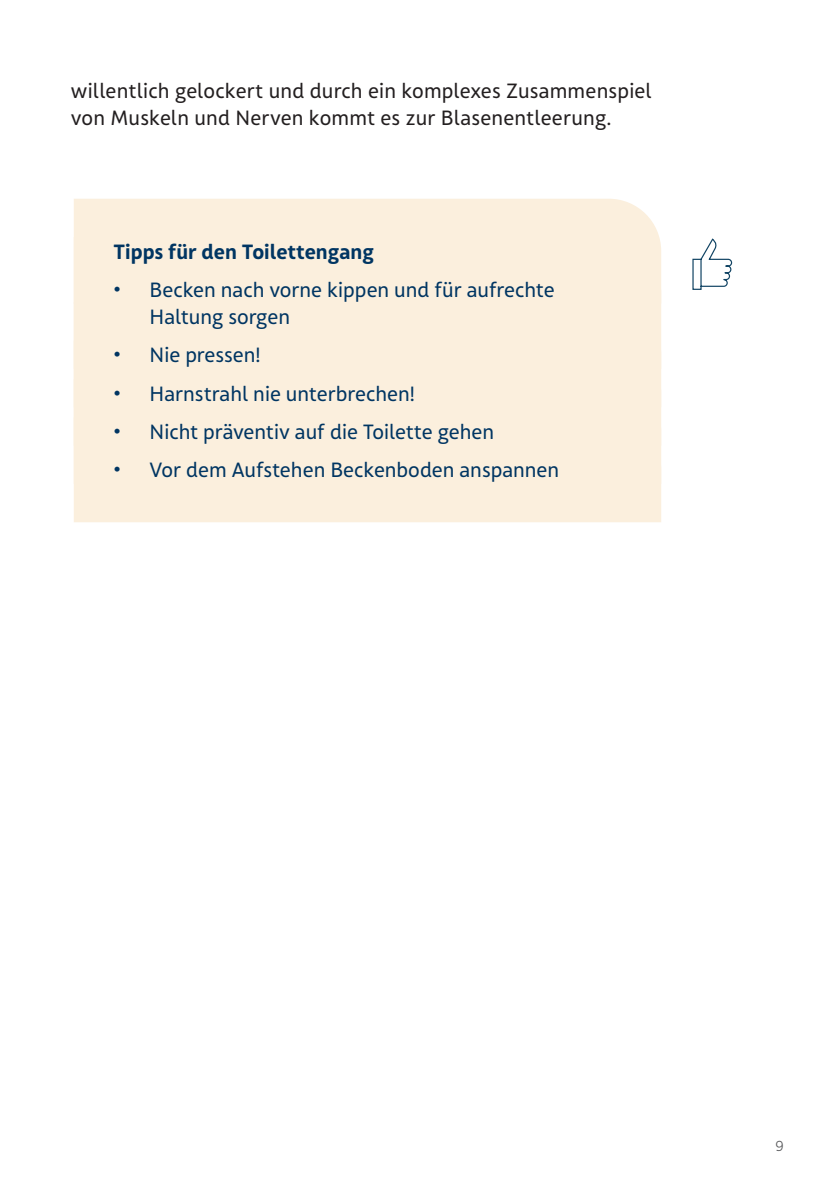
<style>
.page{position:relative;width:840px;height:1191px;background:#fff}
.page>*{position:absolute;margin:0;border:0;box-sizing:border-box;transform-origin:0 0}
.t1{font:20px/27px "FSW Sans";color:#003562}
.t2{font:20px/27px "FSW Sans";letter-spacing:.01em;color:#231f20}
.t3{font:700 20px "FSW Sans";color:#003562}
.t4{font:300 14px "FSW Sans";color:#57585a}
</style>
<div class="page">
<div style="left:74px;top:199px;width:585px;height:38px;background:#fbefdd"></div>
<div style="left:74px;top:237px;width:586px;height:65px;background:#fbefdd"></div>
<div style="left:74px;top:302px;width:586px;height:39px;background:#fbefdd"></div>
<div style="left:74px;top:341px;width:586px;height:38px;background:#fbefdd"></div>
<div style="left:74px;top:379px;width:586px;height:38px;background:#fbefdd"></div>
<div style="left:74px;top:417px;width:586px;height:105px;background:#fbefdd"></div>
<svg style="left:692px;top:239px;width:40px;height:51px"></svg>
<p class="t2" style="left:71px;top:77px;width:582px">willentlich gelockert und durch ein komplexes Zusammenspiel von Muskeln und Nerven kommt es zur Blasenentleerung.</p>
<p class="t3" style="left:113px;top:239px;width:262px">Tipps für den Toilettengang</p>
<p class="t1" style="left:149px;top:276px;width:406px;text-indent:-36px">• Becken nach vorne kippen und für aufrechte<br>Haltung sorgen</p>
<p class="t1" style="left:113px;top:342px;width:148px">• Nie pressen!</p>
<p class="t1" style="left:113px;top:380px;width:302px">• Harnstrahl nie unterbrechen!</p>
<p class="t1" style="left:113px;top:418px;width:382px">• Nicht präventiv auf die Toilette gehen</p>
<p class="t1" style="left:113px;top:457px;width:447px">• Vor dem Aufstehen Beckenboden anspannen</p>
<p class="t4" style="left:775px;top:1138px;width:10px">9</p>
</div>
